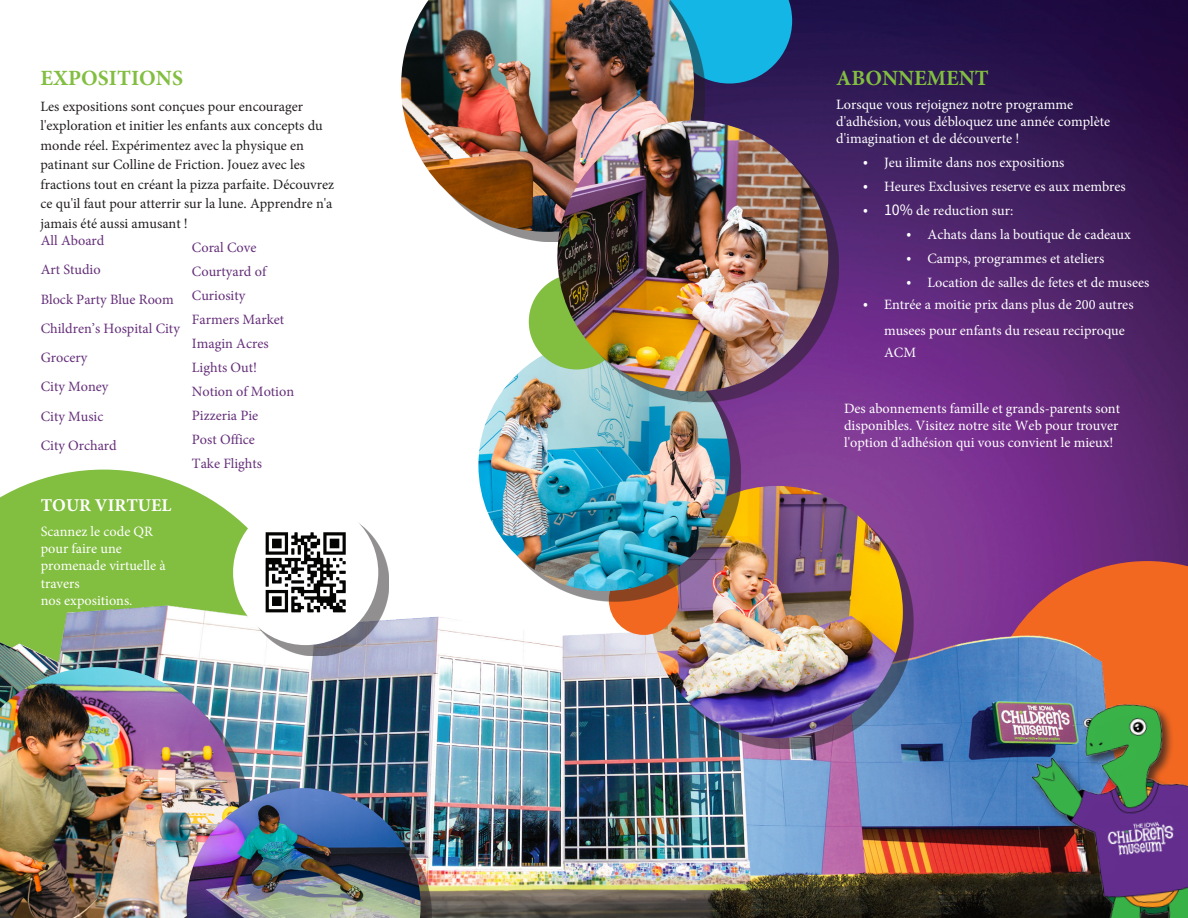
<style>
.page{position:relative;width:1188px;height:918px;background:#fff}
.page>*{position:absolute;margin:0;border:0;box-sizing:border-box;transform-origin:0 0}
.t1{font:700 21.75px "Minion Pro";color:#82be40}
.t2{font:700 18px "Minion Pro";color:#fff}
.t3{font:14.25px/17.1px "Minion Pro";color:#fff}
.t4{font:14.25px/19.5px "Minion Pro";color:#231f20}
.t5{font:14.25px/24px "Minion Pro";color:#652f7a}
.s1{font-family:"Noto Sans KR"}
</style>
<div class="page">
<img style="left:705px;top:0;width:483px;height:561px">
<svg style="left:0;top:470px;width:244px;height:84px;fill:#82be40"></svg>
<img style="left:0;top:554px;width:1180px;height:364px">
<img style="left:1028px;top:694px;width:160px;height:224px">
<svg style="left:705px;top:0;width:87px;height:84px"></svg>
<div style="left:412px;top:0;width:293px;height:242px;background:#231f20;opacity:.5"></div>
<img style="left:401px;top:0;width:293px;height:232px">
<div style="left:661px;top:496px;width:252px;height:253px;background:#231f20;opacity:.5"></div>
<img style="left:651px;top:486px;width:252px;height:252px;border-radius:126px">
<div style="left:609px;top:565px;width:70px;height:70px;background:#f36821;border-radius:50%"></div>
<div style="left:489px;top:358px;width:252px;height:244px;background:#231f20;opacity:.5"></div>
<img style="left:478px;top:347px;width:252px;height:244px">
<div style="left:529px;top:274px;width:95px;height:95px;background:#82be40;border-radius:50%"></div>
<div style="left:568px;top:131px;width:271px;height:271px;background:#231f20;opacity:.5"></div>
<img style="left:557px;top:121px;width:271px;height:271px;border-radius:135px">
<div style="left:244px;top:510px;width:145px;height:146px;background:#231f20;opacity:.5"></div>
<div style="left:233px;top:500px;width:145px;height:145px;background:#fff;border-radius:50%"></div>
<img style="left:265px;top:532px;width:81px;height:81px">
<div style="left:0;top:678px;width:250px;height:240px;background:#231f20;opacity:.5"></div>
<img style="left:0;top:667px;width:239px;height:251px">
<div style="left:197px;top:799px;width:234px;height:119px;background:#231f20;opacity:.5"></div>
<img style="left:187px;top:788px;width:234px;height:130px">
<p class="t1" style="left:40px;top:65px;width:144px">EXPOSITIONS</p>
<p class="t4" style="left:40px;top:96px;width:295px">Les expositions sont conçues pour encourager l'exploration et initier les enfants aux concepts du monde réel. Expérimentez avec la physique en patinant sur Colline de Friction. Jouez avec les fractions tout en créant la pizza parfaite. Découvrez ce qu'il faut pour atterrir sur la lune. Apprendre n'a jamais été aussi amusant !</p>
<p class="t5" style="left:41px;top:225px;width:141px;line-height:29.2px">All Aboard<br>Art Studio<br>Block Party Blue Room<br>Children’s Hospital City<br>Grocery<br>City Money<br>City Music<br>City Orchard</p>
<p class="t2" style="left:41px;top:494px;width:132px">TOUR VIRTUEL</p>
<p class="t3" style="left:41px;top:523px;width:127px">Scannez le code QR pour faire une promenade virtuelle à travers<br>nos expositions.</p>
<p class="t5" style="left:192px;top:235px;width:104px">Coral Cove<br>Courtyard of<br>Curiosity<br>Farmers Market<br>Imagin Acres<br>Lights Out!<br>Notion of Motion<br>Pizzeria Pie<br>Post Office<br>Take Flights</p>
<p class="t1" style="left:836px;top:65px;width:154px">ABONNEMENT</p>
<p class="t3" style="left:836px;top:95px;width:276px">Lorsque vous rejoignez notre programme d'adhésion, vous débloquez une année complète d'imagination et de découverte !</p>
<p class="t3" style="left:863px;top:153px;width:203px"><span class="s1">•</span> Jeu ilimite dans nos expositions</p>
<p class="t3" style="left:863px;top:177px;width:264px"><span class="s1">•</span> Heures Exclusives reserve es aux membres</p>
<p class="t3" style="left:863px;top:201px;width:152px"><span class="s1">• 10%</span> de reduction sur:</p>
<p class="t3" style="left:907px;top:225px;width:226px"><span class="s1">•</span> Achats dans la boutique de cadeaux</p>
<p class="t3" style="left:907px;top:249px;width:199px"><span class="s1">•</span> Camps, programmes et ateliers</p>
<p class="t3" style="left:907px;top:273px;width:244px"><span class="s1">•</span> Location de salles de fetes et de musees</p>
<p class="t3" style="left:884px;top:292px;width:251px;line-height:25.3px;text-indent:-21px"><span class="s1">•</span> Entrée a moitie prix dans plus de 200 autres musees pour enfants du reseau reciproque</p>
<p class="t3" style="left:884px;top:344px;width:34px">ACM</p>
<p class="t3" style="left:844px;top:399px;width:277px;text-align:justify">Des abonnements famille et grands-parents sont disponibles. Visitez notre site Web pour trouver l'option d'adhésion qui vous convient le mieux!</p>
</div>
